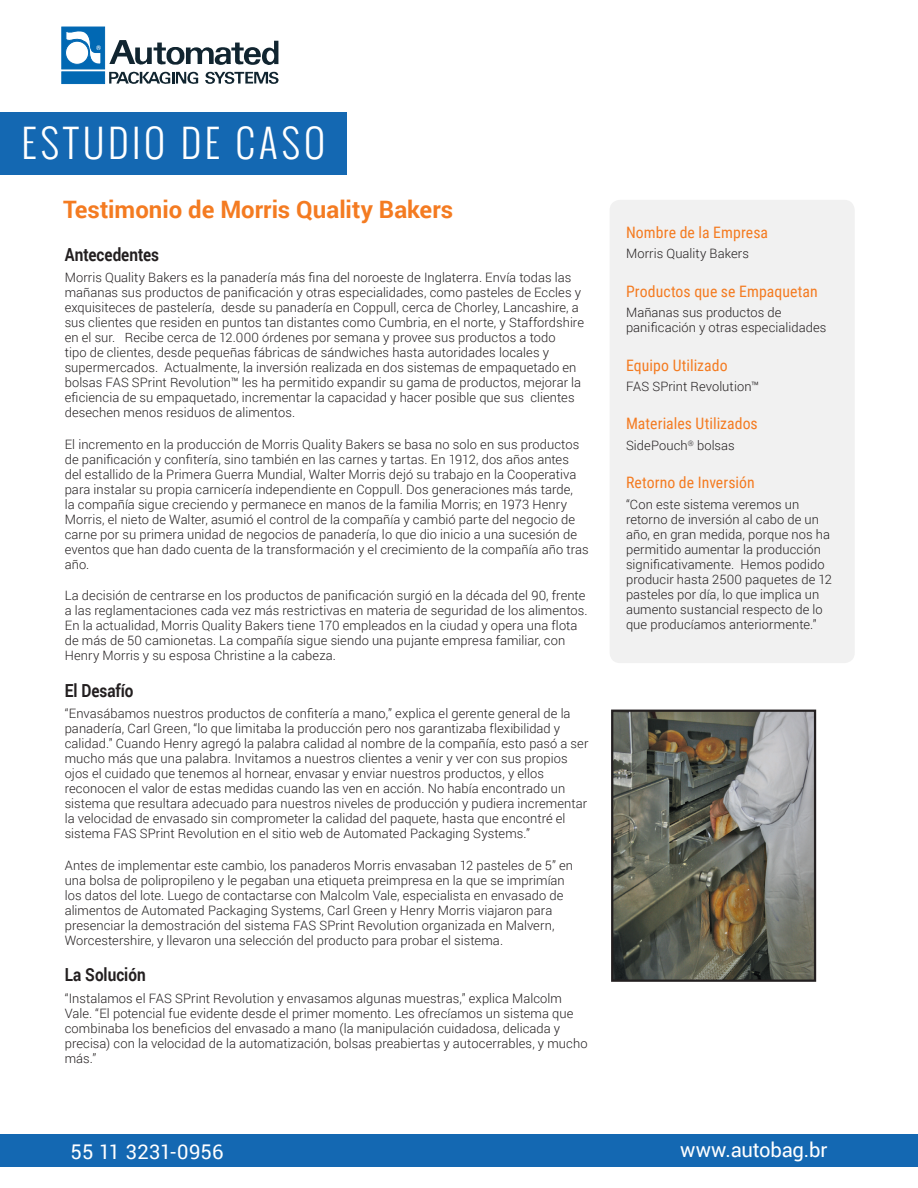
<style>
.page{position:relative;width:918px;height:1188px;background:#fff}
.page>*{position:absolute;margin:0;border:0;box-sizing:border-box;transform-origin:0 0}
.t1{font:300 39px "Oswald";letter-spacing:.105em;color:#fff}
.t2{font:700 24px "Roboto";color:#f47b21}
.t3{font:20.25px "Roboto";letter-spacing:-.005em;color:#fff}
.subhead{font:700 18px "Roboto";color:#231f20;scale:.85 1}
.sidebar_subhead{font:15.75px "Roboto Condensed";letter-spacing:.005em;color:#f47b21}
.body_copy{font:300 12.9px/15px "Roboto";letter-spacing:.005em;color:#231f20}
.sidebar_body{font:300 12.9px "Roboto";letter-spacing:.01em;color:#231f20}
</style>
<div class="page">
<svg style="left:205px;top:72px;width:74px;height:12px"></svg>
<svg style="left:109px;top:71px;width:90px;height:13px"></svg>
<svg style="left:109px;top:40px;width:169px;height:25px"></svg>
<div style="left:62px;top:27px;width:43px;height:42px;background:#0168b3"></div>
<div style="left:62px;top:72px;width:43px;height:12px;background:#0168b3"></div>
<div style="left:65px;top:41px;width:24px;height:23px;border:1px solid #0168b3;border-radius:50%"></div>
<svg style="left:66px;top:31px;width:35px;height:34px"></svg>
<div style="left:0;top:1134px;width:918px;height:33px;background:#1468b2"></div>
<div style="left:0;top:112px;width:347px;height:63px;background:#1468b2"></div>
<div style="left:610px;top:200px;width:245px;height:463px;background:#f1f1f1;border-radius:10px"></div>
<img style="left:614px;top:713px;width:199px;height:266px">
<div style="left:611px;top:710px;width:205px;height:272px;border:2px solid #231f20"></div>
<h1 class="t1" style="left:22px;top:114px;width:305px">ESTUDIO DE CASO</h1>
<p class="t2" style="left:63px;top:192px;width:391px">Testimonio de Morris Quality Bakers</p>
<p class="subhead" style="left:65px;top:242px;width:113px">Antecedentes</p>
<p class="body_copy" style="left:65px;top:270px;width:521px">Morris Quality Bakers es la panadería más fina del noroeste de Inglaterra. Envía todas las mañanas sus productos de panificación y otras especialidades, como pasteles de Eccles y exquisiteces de pastelería, desde su panadería en Coppull, cerca de Chorley, Lancashire, a sus clientes que residen en puntos tan distantes como Cumbria, en el norte, y Staffordshire en el sur. Recibe cerca de 12.000 órdenes por semana y provee sus productos a todo<br>tipo de clientes, desde pequeñas fábricas de sándwiches hasta autoridades locales y supermercados. Actualmente, la inversión realizada en dos sistemas de empaquetado en bolsas FAS SPrint Revolution™ les ha permitido expandir su gama de productos, mejorar la eficiencia de su empaquetado, incrementar la capacidad y hacer posible que sus clientes desechen menos residuos de alimentos.</p>
<p class="body_copy" style="left:65px;top:436px;width:525px">El incremento en la producción de Morris Quality Bakers se basa no solo en sus productos de panificación y confitería, sino también en las carnes y tartas. En 1912, dos años antes del estallido de la Primera Guerra Mundial, Walter Morris dejó su trabajo en la Cooperativa para instalar su propia carnicería independiente en Coppull. Dos generaciones más tarde,<br>la compañía sigue creciendo y permanece en manos de la familia Morris; en 1973 Henry Morris, el nieto de Walter, asumió el control de la compañía y cambió parte del negocio de carne por su primera unidad de negocios de panadería, lo que dio inicio a una sucesión de eventos que han dado cuenta de la transformación y el crecimiento de la compañía año tras año.</p>
<p class="body_copy" style="left:65px;top:587px;width:524px">La decisión de centrarse en los productos de panificación surgió en la década del 90, frente a las reglamentaciones cada vez más restrictivas en materia de seguridad de los alimentos.<br>En la actualidad, Morris Quality Bakers tiene 170 empleados en la ciudad y opera una flota de más de 50 camionetas. La compañía sigue siendo una pujante empresa familiar, con Henry Morris y su esposa Christine a la cabeza.</p>
<p class="subhead" style="left:65px;top:678px;width:82px">El Desafío</p>
<p class="body_copy" style="left:65px;top:706px;width:525px">“Envasábamos nuestros productos de confitería a mano,” explica el gerente general de la panadería, Carl Green, “lo que limitaba la producción pero nos garantizaba flexibilidad y calidad.” Cuando Henry agregó la palabra calidad al nombre de la compañía, esto pasó a ser mucho más que una palabra. Invitamos a nuestros clientes a venir y ver con sus propios ojos el cuidado que tenemos al hornear, envasar y enviar nuestros productos, y ellos reconocen el valor de estas medidas cuando las ven en acción. No había encontrado un sistema que resultara adecuado para nuestros niveles de producción y pudiera incrementar la velocidad de envasado sin comprometer la calidad del paquete, hasta que encontré el sistema FAS SPrint Revolution en el sitio web de Automated Packaging Systems.”</p>
<p class="body_copy" style="left:65px;top:857px;width:510px">Antes de implementar este cambio, los panaderos Morris envasaban 12 pasteles de 5” en una bolsa de polipropileno y le pegaban una etiqueta preimpresa en la que se imprimían los datos del lote. Luego de contactarse con Malcolm Vale, especialista en envasado de alimentos de Automated Packaging Systems, Carl Green y Henry Morris viajaron para presenciar la demostración del sistema FAS SPrint Revolution organizada en Malvern, Worcestershire, y llevaron una selección del producto para probar el sistema.</p>
<p class="subhead" style="left:65px;top:962px;width:97px">La Solución</p>
<p class="body_copy" style="left:65px;top:991px;width:524px">“Instalamos el FAS SPrint Revolution y envasamos algunas muestras,” explica Malcolm Vale. “El potencial fue evidente desde el primer momento. Les ofrecíamos un sistema que combinaba los beneficios del envasado a mano (la manipulación cuidadosa, delicada y precisa) con la velocidad de la automatización, bolsas preabiertas y autocerrables, y mucho más.”</p>
<p class="sidebar_subhead" style="left:626px;top:221px;width:144px">Nombre de la Empresa</p>
<p class="sidebar_body" style="left:626px;top:245px;width:124px">Morris Quality Bakers</p>
<p class="sidebar_subhead" style="left:626px;top:280px;width:193px">Productos que se Empaquetan</p>
<p class="body_copy" style="left:626px;top:304px;width:202px">Mañanas sus productos de panificación y otras especialidades</p>
<p class="sidebar_subhead" style="left:626px;top:354px;width:103px">Equipo Utilizado</p>
<p class="body_copy" style="left:626px;top:378px;width:135px">FAS SPrint Revolution™</p>
<p class="sidebar_subhead" style="left:626px;top:413px;width:133px">Materiales Utilizados</p>
<p class="sidebar_body" style="left:626px;top:436px;width:110px">SidePouch<sup>®</sup> bolsas</p>
<p class="sidebar_subhead" style="left:626px;top:472px;width:130px">Retorno de Inversión</p>
<p class="body_copy" style="left:626px;top:496px;width:208px">“Con este sistema veremos un retorno de inversión al cabo de un año, en gran medida, porque nos ha permitido aumentar la producción significativamente. Hemos podido producir hasta 2500 paquetes de 12 pasteles por día, lo que implica un aumento sustancial respecto de lo que producíamos anteriormente.”</p>
<h3 class="t3" style="left:71px;top:1137px;width:154px">55 11 3231-0956</h3>
<h3 class="t3" style="left:680px;top:1135px;width:149px">www.autobag.br</h3>
</div>
